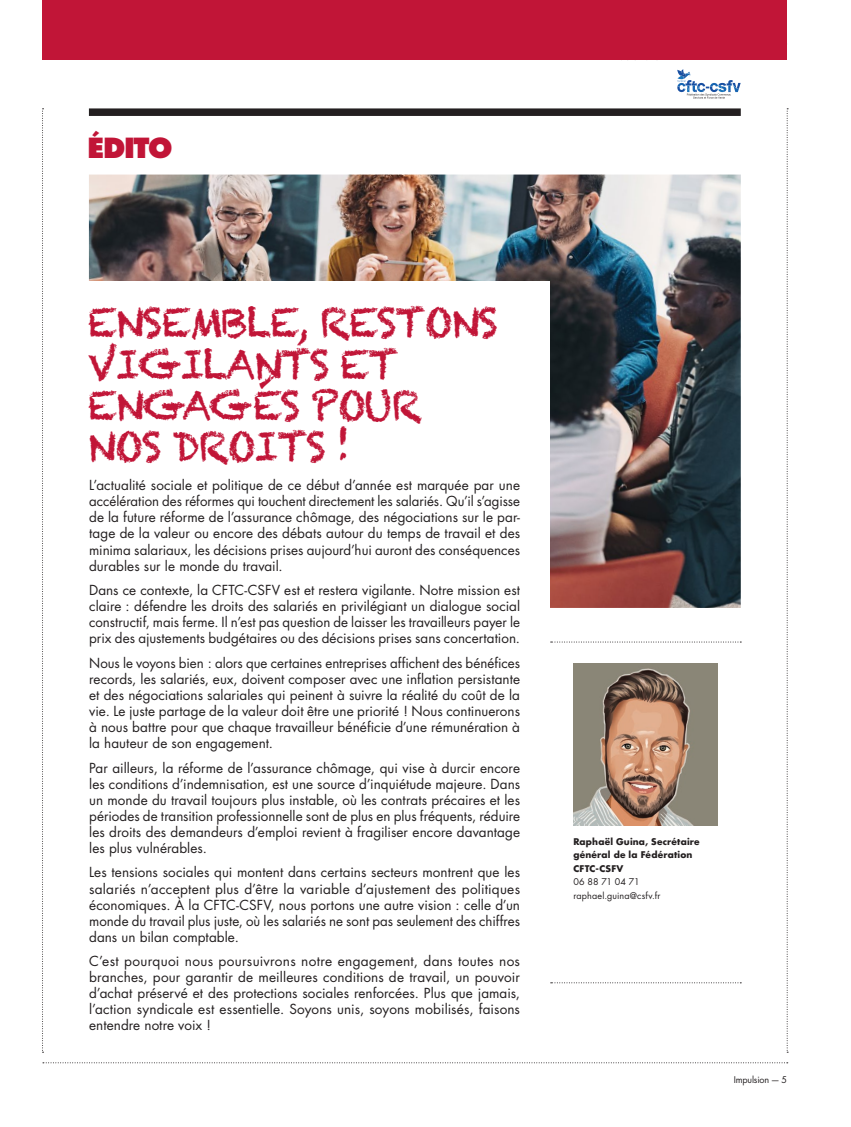
<style>
.page{position:relative;width:851px;height:1127px;background:#fff}
.page>*{position:absolute;margin:0;border:0;box-sizing:border-box;transform-origin:0 0}
.t1{font:39.75px/41.1px "Chalkduster";letter-spacing:-.04em;color:#c11537}
.t2{font:800 27px "Futura Std";letter-spacing:-.05em;color:#c11537}
.t3{font:13.5px/16px "Futura Std";letter-spacing:.005em;color:#231f20;text-align:justify}
.t4{font:700 9px/13.5px "Futura Std";letter-spacing:.02em;color:#231f20}
.t5{font:9px/13.5px "Futura Std";letter-spacing:.005em;color:#231f20}
.t6{font:9px "Futura Std";letter-spacing:-.015em;color:#231f20}
</style>
<div class="page">
<svg style="left:786px;top:108px;width:2px;height:945px"></svg>
<svg style="left:42px;top:108px;width:2px;height:945px"></svg>
<svg style="left:43px;top:1062px;width:744px;height:1px"></svg>
<div style="left:89px;top:108px;width:651px;height:8px;background:#231f20"></div>
<div style="left:43px;top:0;width:744px;height:60px;background:#c11537"></div>
<img style="left:89px;top:175px;width:651px;height:433px">
<div style="left:74px;top:281px;width:476px;height:678px;background:#fff"></div>
<svg style="left:550px;top:642px;width:191px;height:1px"></svg>
<svg style="left:550px;top:982px;width:191px;height:1px"></svg>
<svg style="left:677px;top:69px;width:63px;height:30px"></svg>
<img style="left:573px;top:664px;width:144px;height:161px">
<h2 class="t2" style="left:88px;top:131px;width:87px">ÉDITO</h2>
<h1 class="t1" style="left:88px;top:302px;width:411px">ENSEMBLE, RESTONS<br>VIGILANTS ET<br>ENGAGÉS POUR<br>NOS DROITS !</h1>
<p class="t3" style="left:89px;top:477px;width:432px">L’actualité sociale et politique de ce début d’année est marquée par une accélération des réformes qui touchent directement les salariés. Qu’il s’agisse de la future réforme de l’assurance chômage, des négociations sur le par&shy;tage de la valeur ou encore des débats autour du temps de travail et des minima salariaux, les décisions prises aujourd’hui auront des conséquences durables sur le monde du travail.</p>
<p class="t3" style="left:89px;top:582px;width:432px">Dans ce contexte, la CFTC-CSFV est et restera vigilante. Notre mission est claire : défendre les droits des salariés en privilégiant un dialogue social constructif, mais ferme. Il n’est pas question de laisser les travailleurs payer le prix des ajustements budgétaires ou des décisions prises sans concertation.</p>
<p class="t3" style="left:89px;top:655px;width:432px">Nous le voyons bien : alors que certaines entreprises affichent des bénéfices records, les salariés, eux, doivent composer avec une inflation persistante et des négociations salariales qui peinent à suivre la réalité du coût de la vie. Le juste partage de la valeur doit être une priorité ! Nous continuerons à nous battre pour que chaque travailleur bénéficie d’une rémunération à la hauteur de son engagement.</p>
<p class="t3" style="left:89px;top:760px;width:432px">Par ailleurs, la réforme de l’assurance chômage, qui vise à durcir encore les conditions d’indemnisation, est une source d’inquiétude majeure. Dans un monde du travail toujours plus instable, où les contrats précaires et les périodes de transition professionnelle sont de plus en plus fréquents, réduire les droits des demandeurs d’emploi revient à fragiliser encore davantage les plus vulnérables.</p>
<p class="t3" style="left:89px;top:864px;width:432px">Les tensions sociales qui montent dans certains secteurs montrent que les salariés n’acceptent plus d’être la variable d’ajustement des politiques économiques. À la CFTC-CSFV, nous portons une autre vision : celle d’un monde du travail plus juste, où les salariés ne sont pas seulement des chiffres dans un bilan comptable.</p>
<p class="t3" style="left:89px;top:953px;width:432px">C’est pourquoi nous poursuivrons notre engagement, dans toutes nos branches, pour garantir de meilleures conditions de travail, un pouvoir d’achat préservé et des protections sociales renforcées. Plus que jamais, l’action syndicale est essentielle. Soyons unis, soyons mobilisés, faisons entendre notre voix !</p>
<p class="t4" style="left:573px;top:834px;width:128px">Raphaël Guina, Secrétaire général de la Fédération<br>CFTC-CSFV</p>
<p class="t5" style="left:573px;top:875px;width:89px">06 88 71 04 71 raphael.guina@csfv.fr</p>
<p class="t6" style="left:733px;top:1074px;width:55px">Impulsion — 5</p>
</div>
